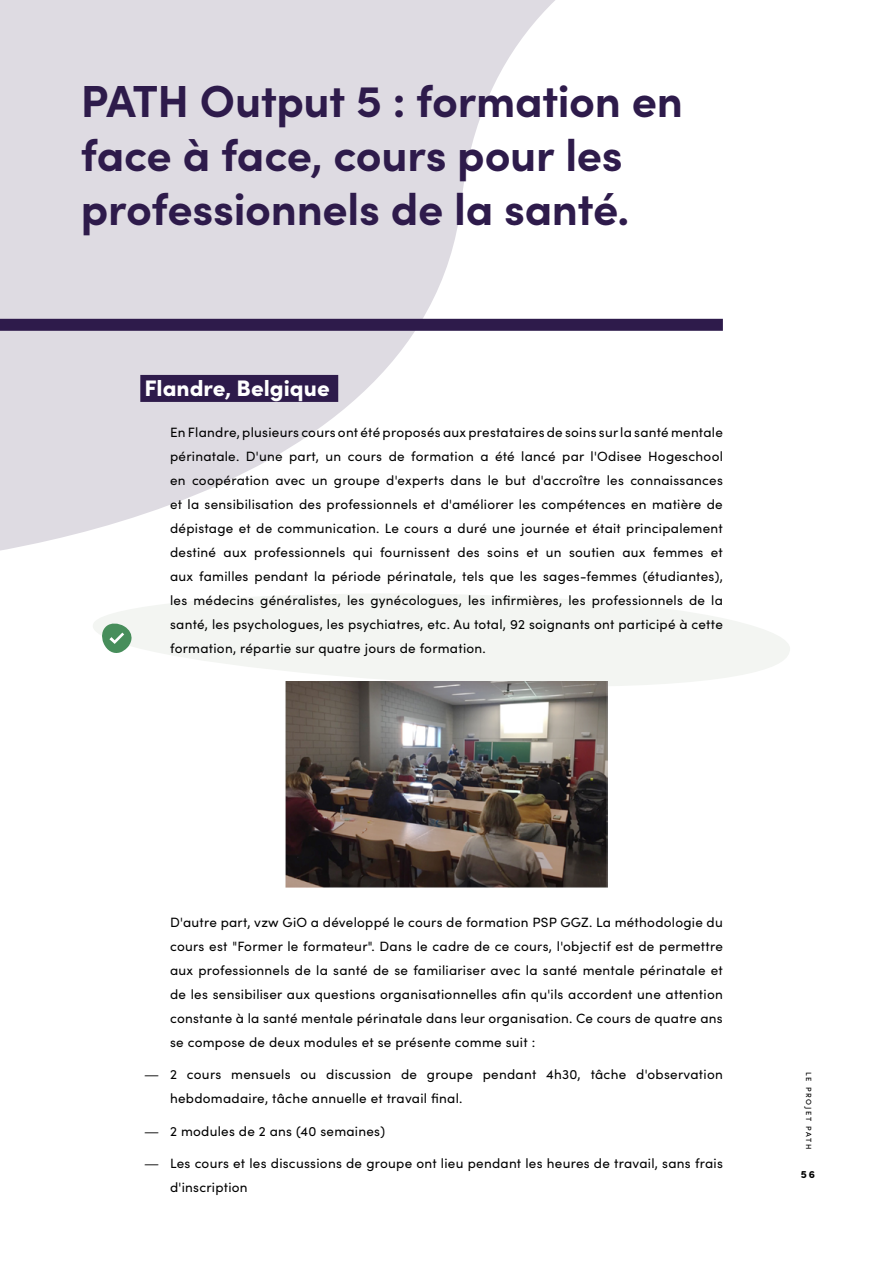
<style>
.page{position:relative;width:893px;height:1263px;background:#fff}
.page>*{position:absolute;margin:0;border:0;box-sizing:border-box;transform-origin:0 0}
.t1{font:700 45px/54px "Sofia Pro";letter-spacing:-.01em;color:#2e1b4b}
.t2{font:900 22.5px "Sofia Pro";color:#fff}
.t3{font:13.5px/24px "Sofia Pro";letter-spacing:.02em;color:#000;text-align:justify}
.t4{font:900 10.5px "Sofia Pro";color:#000}
.t5{font:500 7.5px "Sofia Pro";letter-spacing:.23em;color:#000}
.s1{font-family:"Avenir";font-style:italic}
</style>
<div class="page">
<svg style="left:0;top:0;width:723px;height:551px;fill:#dedbe2"></svg>
<svg style="left:93px;top:594px;width:697px;height:97px;fill:#f3f5f2"></svg>
<svg style="left:101px;top:623px;width:31px;height:31px"></svg>
<div style="left:0;top:319px;width:723px;height:12px;background:#2e1b4b"></div>
<div style="left:140px;top:375px;width:198px;height:27px;background:#2e1b4b"></div>
<img style="left:286px;top:682px;width:321px;height:205px">
<h1 class="t1" style="left:81px;top:71px;width:604px">PATH Output 5 : formation en face à face, cours pour les professionnels de la santé.</h1>
<h2 class="t2" style="left:145px;top:370px;width:187px">Flandre, Belgique</h2>
<p class="t3" style="left:170px;top:419px;width:554px">En Flandre, plusieurs cours ont été proposés aux prestataires de soins sur la santé mentale périnatale. D'une part, un cours de formation a été lancé par l'Odisee Hogeschool en coopération avec un groupe d'experts dans le but d'accroître les connaissances et la sensibilisation des professionnels et d'améliorer les compétences en matière de dépistage et de communication. Le cours a duré une journée et était principalement destiné aux professionnels qui fournissent des soins et un soutien aux femmes et aux familles pendant la période périnatale, tels que les sages-femmes (étudiantes), les médecins généralistes, les gynécologues, les infirmières, les professionnels de la santé, les psychologues, les psychiatres, etc. Au total, 92 soignants ont participé à cette formation, répartie sur quatre jours de formation.</p>
<p class="t3" style="left:170px;top:909px;width:554px">D'autre part, vzw GiO a développé le cours de formation PSP GGZ. La méthodologie du cours est "Former le formateur". Dans le cadre de ce cours, l'objectif est de permettre aux professionnels de la santé de se familiariser avec la santé mentale périnatale et de les sensibiliser aux questions organisationnelles afin qu'ils accordent une attention constante à la santé mentale périnatale dans leur organisation. Ce cours de quatre ans se compose de deux modules et se présente comme suit :</p>
<p class="t3" style="left:170px;top:1062px;width:554px;text-indent:-26px"><span class="s1">—</span> 2 cours mensuels ou discussion de groupe pendant 4h30, tâche d'observation hebdomadaire, tâche annuelle et travail final.</p>
<p class="t3" style="left:145px;top:1118px;width:242px"><span class="s1">—</span> 2 modules de 2 ans (40 semaines)</p>
<p class="t3" style="left:170px;top:1151px;width:554px;text-indent:-26px"><span class="s1">—</span> Les cours et les discussions de groupe ont lieu pendant les heures de travail, sans frais d'inscription</p>
<p class="t5" style="left:814px;top:1072px;width:79px;rotate:90deg">LE PROJET PATH</p>
<p class="t4" style="left:801px;top:1166px;width:16px">56</p>
</div>
